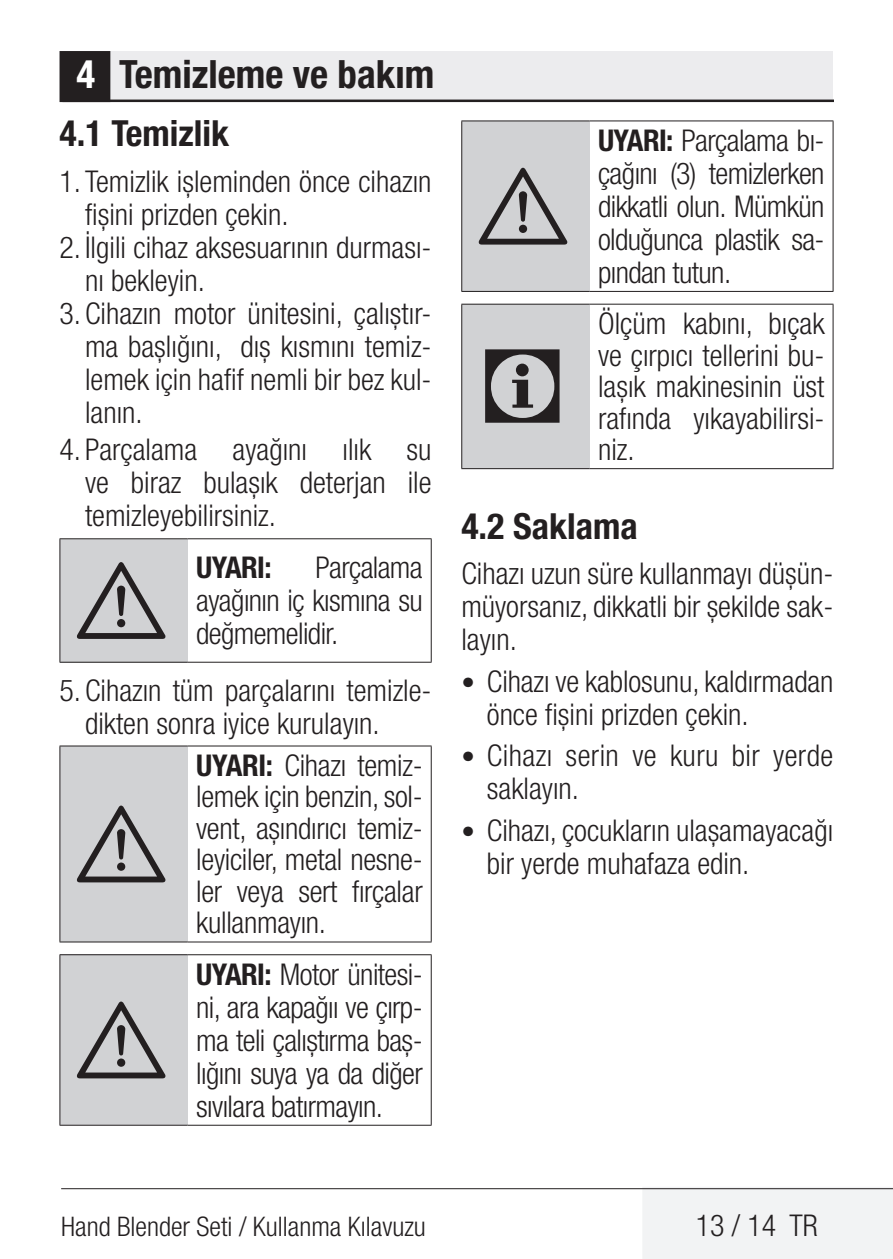
<style>
.page{position:relative;width:893px;height:1259px;background:#fff}
.page>*{position:absolute;margin:0;border:0;box-sizing:border-box;transform-origin:0 0}
.t1{font:108px "ZIWARNUN";color:#231f20}
.t2{font:96px "ZIWARNUN";color:#231f20}
.t3{font:700 condensed 39px "Helvetica Neue LT Pro";color:#231f20}
.t4{font:700 condensed 36px "Helvetica Neue LT Pro";color:#231f20}
.t5{font:300 condensed 30px/33px "Helvetica Neue LT Pro";color:#231f20;text-align:justify}
.t6{font:700 condensed 30px "Helvetica Neue LT Pro";letter-spacing:-.02em;color:#231f20}
.t7{font:300 condensed 27px "Helvetica Neue LT Pro";color:#231f20}
.s1{color:#fff}
.s2{font-weight:700}
.s3{font-weight:700;font-size:27px}
</style>
<div class="page">
<div style="left:642px;top:1186px;width:251px;height:73px;background:#f2f3f4;border:3px solid #f2f3f4"></div>
<hr style="left:61px;top:1188px;width:832px;height:1px;background:#231f20">
<div style="left:62px;top:51px;width:771px;height:50px;background:#ececee"></div>
<hr style="left:62px;top:100px;width:771px;height:2px;background:#231f20">
<div style="left:61px;top:53px;width:48px;height:48px;background:#231f20"></div>
<div style="left:60px;top:51px;width:50px;height:51px;border:3px solid #231f20"></div>
<div style="left:60px;top:539px;width:128px;height:123px;background:#d1d2d4"></div>
<hr style="left:188px;top:538px;width:244px;height:1px;background:#231f20">
<hr style="left:431px;top:539px;width:1px;height:123px;background:#231f20">
<hr style="left:188px;top:661px;width:244px;height:2px;background:#231f20">
<hr style="left:60px;top:538px;width:128px;height:1px;background:#231f20">
<hr style="left:59px;top:539px;width:1px;height:123px;background:#231f20">
<hr style="left:60px;top:661px;width:128px;height:2px;background:#231f20">
<div style="left:60px;top:746px;width:128px;height:196px;background:#d1d2d4"></div>
<hr style="left:188px;top:745px;width:244px;height:1px;background:#231f20">
<hr style="left:431px;top:746px;width:1px;height:195px;background:#231f20">
<hr style="left:188px;top:941px;width:244px;height:1px;background:#231f20">
<hr style="left:60px;top:941px;width:128px;height:1px;background:#231f20">
<hr style="left:60px;top:745px;width:128px;height:1px;background:#231f20">
<hr style="left:59px;top:746px;width:1px;height:195px;background:#231f20">
<div style="left:60px;top:954px;width:128px;height:171px;background:#d1d2d4"></div>
<hr style="left:188px;top:954px;width:244px;height:1px;background:#231f20">
<hr style="left:431px;top:955px;width:1px;height:169px;background:#231f20">
<hr style="left:188px;top:1124px;width:244px;height:1px;background:#231f20">
<hr style="left:60px;top:954px;width:128px;height:1px;background:#231f20">
<hr style="left:59px;top:955px;width:1px;height:169px;background:#231f20">
<hr style="left:60px;top:1124px;width:128px;height:1px;background:#231f20">
<div style="left:462px;top:121px;width:127px;height:170px;background:#d1d2d4"></div>
<hr style="left:589px;top:120px;width:244px;height:1px;background:#231f20">
<hr style="left:833px;top:121px;width:1px;height:170px;background:#231f20">
<hr style="left:589px;top:291px;width:244px;height:1px;background:#231f20">
<hr style="left:461px;top:120px;width:128px;height:1px;background:#231f20">
<hr style="left:461px;top:121px;width:1px;height:170px;background:#231f20">
<hr style="left:461px;top:291px;width:128px;height:1px;background:#231f20">
<div style="left:462px;top:304px;width:127px;height:165px;background:#d1d2d4"></div>
<hr style="left:589px;top:304px;width:244px;height:1px;background:#231f20">
<hr style="left:833px;top:304px;width:1px;height:164px;background:#231f20">
<hr style="left:589px;top:468px;width:244px;height:1px;background:#231f20">
<hr style="left:461px;top:304px;width:128px;height:1px;background:#231f20">
<hr style="left:461px;top:304px;width:1px;height:164px;background:#231f20">
<hr style="left:461px;top:468px;width:128px;height:1px;background:#231f20">
<h3 class="t3" style="left:77px;top:50px;width:359px"><span class="s1">4</span> Temizleme ve bakım</h3>
<p class="t4" style="left:60px;top:112px;width:171px">4.1 Temizlik</p>
<p class="t5" style="left:85px;top:165px;width:348px;text-indent:-26px">1. Temizlik işleminden önce cihazın fişini prizden çekin.</p>
<p class="t5" style="left:85px;top:231px;width:348px;text-indent:-26px">2. İlgili cihaz aksesuarının durması&shy;nı bekleyin.</p>
<p class="t5" style="left:85px;top:297px;width:348px;text-indent:-26px">3. Cihazın motor ünitesini, çalıştır&shy;ma başlığını, dış kısmını temiz&shy;lemek için hafif nemli bir bez kul&shy;lanın.</p>
<p class="t5" style="left:85px;top:433px;width:348px;text-indent:-26px">4. Parçalama ayağını ılık su ve biraz bulaşık deterjan ile temizleyebilirsiniz.</p>
<h2 class="t2" style="left:77px;top:549px;width:94px">A</h2>
<p class="t6" style="left:196px;top:549px;width:77px">UYARI:</p>
<p class="t5" style="left:196px;top:551px;width:228px;text-indent:119px">Parçalama ayağının iç kısmına su değmemelidir.</p>
<p class="t5" style="left:85px;top:673px;width:345px;text-indent:-26px">5. Cihazın tüm parçalarını temizle&shy;dikten sonra iyice kurulayın.</p>
<h2 class="t2" style="left:77px;top:793px;width:94px">A</h2>
<h2 class="t2" style="left:77px;top:989px;width:94px">A</h2>
<p class="t5" style="left:196px;top:749px;width:228px;line-height:31.5px"><span class="s2">UYARI:</span> Cihazı temiz&shy;lemek için benzin, sol&shy;vent, aşındırıcı temiz&shy;leyiciler, metal nesne&shy;ler veya sert fırçalar kullanmayın.</p>
<p class="t5" style="left:196px;top:957px;width:228px"><span class="s2">UYARI:</span> Motor ünitesi&shy;ni, ara kapağıı ve çırp&shy;ma teli çalıştırma baş&shy;lığını suya ya da diğer sıvılara batırmayın.</p>
<h2 class="t2" style="left:479px;top:155px;width:94px">A</h2>
<h1 class="t1" style="left:479px;top:329px;width:94px">C</h1>
<p class="t5" style="left:598px;top:123px;width:228px"><span class="s2">UYARI:</span> Parçalama bı&shy;çağını (3) temizlerken dikkatli olun. Mümkün olduğunca plastik sa&shy;pından tutun.</p>
<p class="t5" style="left:598px;top:307px;width:228px;line-height:31.5px">Ölçüm kabını, bıçak ve çırpıcı tellerini bu&shy;laşık makinesinin üst rafında yıkayabilirsi&shy;niz.</p>
<p class="t4" style="left:461px;top:504px;width:178px">4.2 Saklama</p>
<p class="t5" style="left:461px;top:557px;width:374px">Cihazı uzun süre kullanmayı düşün&shy;müyorsanız, dikkatli bir şekilde sak&shy;layın.</p>
<p class="t5" style="left:487px;top:664px;width:348px;text-indent:-26px"><span class="s3">•</span> Cihazı ve kablosunu, kaldırmadan önce fişini prizden çekin.</p>
<p class="t5" style="left:487px;top:739px;width:348px;text-indent:-26px"><span class="s3">•</span> Cihazı serin ve kuru bir yerde saklayın.</p>
<p class="t5" style="left:487px;top:813px;width:348px;text-indent:-26px"><span class="s3">•</span> Cihazı, çocukların ulaşamayacağı bir yerde muhafaza edin.</p>
<p class="t7" style="left:61px;top:1210px;width:366px">Hand Blender Seti / Kullanma Kılavuzu</p>
<p class="t5" style="left:696px;top:1208px;width:123px">13 / 14 TR</p>
</div>
